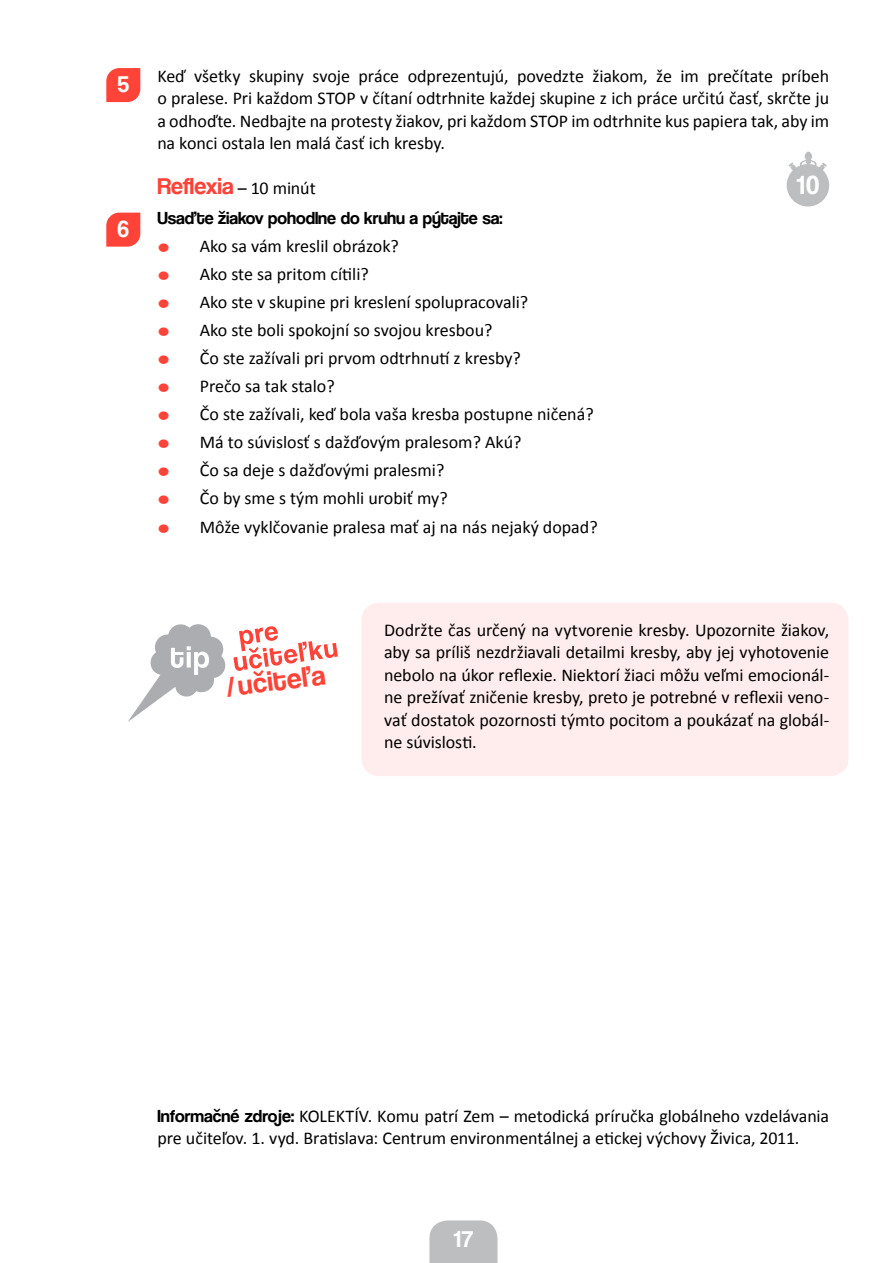
<style>
.page{position:relative;width:893px;height:1263px;background:#fff}
.page>*{position:absolute;margin:0;border:0;box-sizing:border-box;transform-origin:0 0}
.t1{font:29.1px "Coolvetica Rg";color:#ff4338}
.t2{font:27px "Coolvetica Rg";color:#fff}
.t3{font:24px "Coolvetica Rg";color:#ff4338}
.t4{font:24px "Coolvetica Rg";color:#fff}
.t5{font:18px/22.5px "Calibri";color:#000;text-align:justify}
.t6{font:18px "Coolvetica Rg";color:#000}
.s1{font-family:"Coolvetica Rg";font-size:24px;color:#fff}
.s2{font-family:"Calibri";font-size:18px;color:#000}
.s3{font-family:"Coolvetica Rg";font-size:30px;color:#ff4338}
.s4{font-family:"Coolvetica Rg"}
</style>
<div class="page">
<svg style="left:429px;top:1220px;width:68px;height:43px;background:#c0c1c3"></svg>
<div style="left:361px;top:603px;width:488px;height:173px;background:#ffecec;border-radius:18px"></div>
<svg style="left:106px;top:68px;width:34px;height:34px"></svg>
<svg style="left:106px;top:213px;width:34px;height:34px"></svg>
<svg style="left:787px;top:152px;width:42px;height:54px"></svg>
<svg style="left:129px;top:624px;width:97px;height:97px"></svg>
<svg style="left:233px;top:626px;width:105px;height:45px"></svg>
<p class="t5" style="left:157px;top:64px;width:673px;text-indent:-40px"><span class="s1">5</span> Keď všetky skupiny svoje práce odprezentujú, povedzte žiakom, že im prečítate príbeh o pralese. Pri každom STOP v čítaní odtrhnite každej skupine z ich práce určitú časť, skrčte ju a odhoďte. Nedbajte na protesty žiakov, pri každom STOP im odtrhnite kus papiera tak, aby im na konci ostala len malá časť ich kresby.</p>
<h3 class="t3" style="left:157px;top:172px;width:160px">Reflexia <span class="s2">– 10 minút</span></h3>
<p class="t6" style="left:157px;top:207px;width:347px">Usaďte žiakov pohodlne do kruhu a pýtajte sa:</p>
<p class="t5" style="left:157px;top:234px;width:243px"><span class="s3">•</span> Ako sa vám kreslil obrázok?</p>
<p class="t5" style="left:157px;top:262px;width:213px"><span class="s3">•</span> Ako ste sa pritom cítili?</p>
<p class="t5" style="left:157px;top:290px;width:372px"><span class="s3">•</span> Ako ste v skupine pri kreslení spolupracovali?</p>
<p class="t5" style="left:157px;top:318px;width:337px"><span class="s3">•</span> Ako ste boli spokojní so svojou kresbou?</p>
<p class="t5" style="left:157px;top:346px;width:365px"><span class="s3">•</span> Čo ste zažívali pri prvom odtrhnutí z kresby?</p>
<p class="t5" style="left:157px;top:374px;width:179px"><span class="s3">•</span> Prečo sa tak stalo?</p>
<p class="t5" style="left:157px;top:402px;width:438px"><span class="s3">•</span> Čo ste zažívali, keď bola vaša kresba postupne ničená?</p>
<p class="t5" style="left:157px;top:430px;width:366px"><span class="s3">•</span> Má to súvislosť s dažďovým pralesom? Akú?</p>
<p class="t5" style="left:157px;top:458px;width:289px"><span class="s3">•</span> Čo sa deje s dažďovými pralesmi?</p>
<p class="t5" style="left:157px;top:486px;width:292px"><span class="s3">•</span> Čo by sme s tým mohli urobiť my?</p>
<p class="t5" style="left:157px;top:516px;width:442px"><span class="s3">•</span> Môže vyklčovanie pralesa mať aj na nás nejaký dopad?</p>
<h2 class="t2" style="left:797px;top:170px;width:24px">10</h2>
<h3 class="t4" style="left:118px;top:215px;width:13px">6</h3>
<h1 class="t1" style="left:224px;top:670px;width:101px;rotate:-7deg">/ učiteľa</h1>
<p class="t5" style="left:384px;top:619px;width:447px">Dodržte čas určený na vytvorenie kresby. Upozornite žiakov, aby sa príliš nezdržiavali detailmi kresby, aby jej vyhotovenie nebolo na úkor reflexie. Niektorí žiaci môžu veľmi emocionál&shy;ne prežívať zničenie kresby, preto je potrebné v reflexii veno&shy;vať dostatok pozornosti týmto pocitom a poukázať na globál&shy;ne súvislosti.</p>
<p class="t5" style="left:157px;top:1104px;width:673px"><span class="s4">Informačné zdroje:</span> KOLEKTÍV. Komu patrí Zem – metodická príručka globálneho vzdelávania pre učiteľov. 1. vyd. Bratislava: Centrum environmentálnej a etickej výchovy Živica, 2011.</p>
<h3 class="t4" style="left:454px;top:1225px;width:21px">17</h3>
</div>
